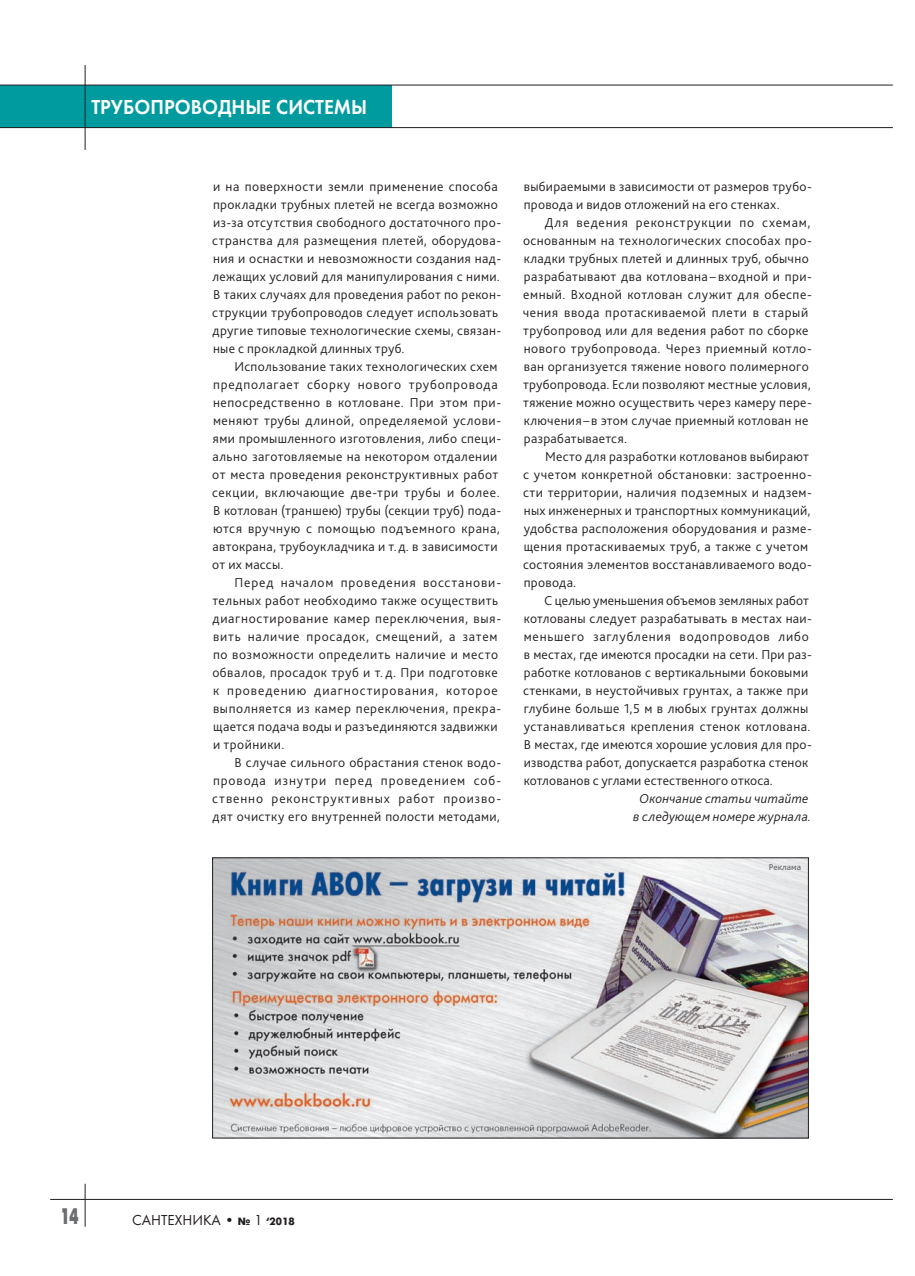
<style>
.page{position:relative;width:915px;height:1276px;background:#fff}
.page>*{position:absolute;margin:0;border:0;box-sizing:border-box;transform-origin:0 0}
.t1{font:22.5px "Futura Futuris X";color:#6c6d70;scale:.6 1}
.t2{font:21px "Futura Demi";color:#fff;scale:.95 1}
.t3{font:15px "Futura";color:#231f20}
.t4{font:300 13.5px/18px "Bliss Pro";letter-spacing:.03em;color:#231f20}
.t5{font:italic 300 13.5px/18px "Bliss Pro";letter-spacing:.015em;color:#231f20;text-align:center}
.t6{font:500 9px "Bliss Pro";letter-spacing:-.005em;color:#727477}
.s1{font-family:"Futura Futuris";font-weight:700;font-size:10.5px}
</style>
<div class="page">
<div style="left:0;top:85px;width:391px;height:43px;background:#009b9e"></div>
<hr style="left:50px;top:1199px;width:842px;height:1px;background:#231f20">
<hr style="left:85px;top:1183px;width:1px;height:43px;background:#231f20">
<hr style="left:0;top:85px;width:892px;height:1px;background:#231f20">
<hr style="left:0;top:127px;width:892px;height:1px;background:#231f20">
<hr style="left:85px;top:65px;width:1px;height:85px;background:#231f20">
<img style="left:214px;top:859px;width:592px;height:277px">
<div style="left:212px;top:857px;width:596px;height:281px;border:1px solid #231f20"></div>
<h2 class="t2" style="left:91px;top:94px;width:292px">ТРУБОПРОВОДНЫЕ СИСТЕМЫ</h2>
<p class="t4" style="left:212px;top:178px;width:290px">и на поверхности земли применение способа прокладки трубных плетей не всегда возможно из-за отсутствия свободного достаточного про&shy;странства для размещения плетей, оборудова&shy;ния и оснастки и невозможности создания над&shy;лежащих условий для манипулирования с ними.<br>В таких случаях для проведения работ по рекон&shy;струкции трубопроводов следует использовать другие типовые технологические схемы, связан&shy;ные с прокладкой длинных труб.</p>
<p class="t4" style="left:212px;top:357px;width:290px;text-indent:22px">Использование таких технологических схем предполагает сборку нового трубопровода непосредственно в котловане. При этом при&shy;меняют трубы длиной, определяемой услови&shy;ями промышленного изготовления, либо специ&shy;ально заготовляемые на некотором отдалении от места проведения реконструктивных работ секции, включающие две-три трубы и более.<br>В котлован (траншею) трубы (секции труб) пода&shy;ются вручную с помощью подъемного крана, автокрана, трубоукладчика и т.д. в зависимости от их массы.</p>
<p class="t4" style="left:212px;top:573px;width:290px;text-indent:22px">Перед началом проведения восстанови&shy;тельных работ необходимо также осуществить диагностирование камер переключения, выя&shy;вить наличие просадок, смещений, а затем по возможности определить наличие и место обвалов, просадок труб и т. д. При подготовке к проведению диагностирования, которое выполняется из камер переключения, прекра&shy;щается подача воды и разъединяются задвижки и тройники.</p>
<p class="t4" style="left:212px;top:753px;width:290px;text-align:justify;text-indent:22px">В случае сильного обрастания стенок водо&shy;провода изнутри перед проведением соб&shy;ственно реконструктивных работ произво&shy;дят очистку его внутренней полости методами,</p>
<p class="t4" style="left:523px;top:177px;width:289px">выбираемыми в зависимости от размеров трубо&shy;провода и видов отложений на его стенках.</p>
<p class="t4" style="left:522px;top:213px;width:290px;text-indent:22px">Для ведения реконструкции по схемам, основанным на технологических способах про&shy;кладки трубных плетей и длинных труб, обычно разрабатывают два котлована – входной и при&shy;емный. Входной котлован служит для обеспе&shy;чения ввода протаскиваемой плети в старый трубопровод или для ведения работ по сборке нового трубопровода. Через приемный котло&shy;ван организуется тяжение нового полимерного трубопровода. Если позволяют местные условия, тяжение можно осуществить через камеру пере&shy;ключения–в этом случае приемный котлован не разрабатывается.</p>
<p class="t4" style="left:523px;top:447px;width:290px;text-indent:22px">Место для разработки котлованов выбирают с учетом конкретной обстановки: застроенно&shy;сти территории, наличия подземных и надзем&shy;ных инженерных и транспортных коммуникаций, удобства расположения оборудования и разме&shy;щения протаскиваемых труб, а также с учетом состояния элементов восстанавливаемого водо&shy;провода.</p>
<p class="t4" style="left:523px;top:591px;width:290px;text-indent:21px">С целью уменьшения объемов земляных работ котлованы следует разрабатывать в местах наи&shy;меньшего заглубления водопроводов либо в местах, где имеются просадки на сети. При раз&shy;работке котлованов с вертикальными боковыми стенками, в неустойчивых грунтах, а также при глубине больше 1,5 м в любых грунтах должны устанавливаться крепления стенок котлована.<br>В местах, где имеются хорошие условия для про&shy;изводства работ, допускается разработка стенок котлованов с углами естественного откоса.</p>
<p class="t5" style="left:633px;top:789px;width:179px">Окончание статьи читайте в следующем номере журнала.</p>
<p class="t6" style="left:768px;top:861px;width:34px">Реклама</p>
<h1 class="t1" style="left:61px;top:1202px;width:32px">14</h1>
<p class="t3" style="left:132px;top:1211px;width:164px">САНТЕХНИКА • <span class="s1">№</span> 1 <span class="s1">‘2018</span></p>
</div>
